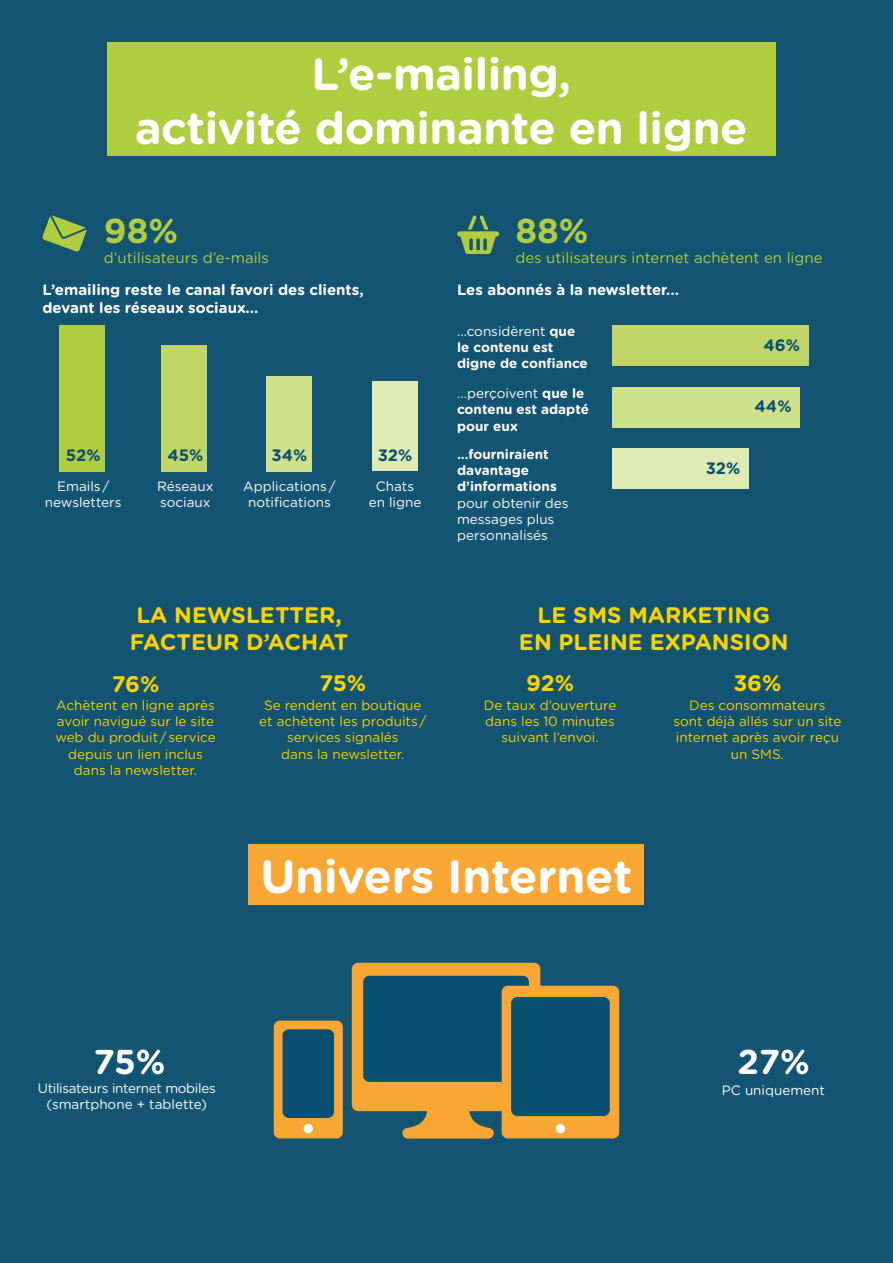
<style>
.page{position:relative;width:893px;height:1263px;background:#135473}
.page>*{position:absolute;margin:0;border:0;box-sizing:border-box;transform-origin:0 0}
.t1{font:700 46.65px "Gotham Rounded";letter-spacing:-.01em;color:#fff}
.t2{font:700 45px/54px "Gotham Rounded";letter-spacing:-.01em;color:#fff;text-align:center}
.t3{font:700 34.5px "Gotham Rounded";color:#b1cd3f}
.surlignement_orange{font:700 34.5px "Gotham Rounded";color:#fff}
.t4{font:700 22.5px/27px "Gotham Rounded";color:#fad300}
.t5{font:700 16.5px "Gotham Rounded";color:#085072}
.t6{font:700 15px/18px "Gotham Rounded";color:#fff}
.t7{font:15px "Gotham Rounded";color:#b1cd3f}
.t8{font:13.5px/16.2px "Gotham Rounded";color:#fad300;text-align:center}
.t9{font:13.5px/16.2px "Gotham Rounded";color:#fff;text-align:center}
.t10{font:700 13.5px/16.2px "Gotham Rounded";color:#fff}
.t11{font:13.5px/16.2px "Gotham Rounded";letter-spacing:-.025em;color:#fff;text-align:center}
.s1{font-weight:400}
.s2{font-weight:700}
</style>
<div class="page">
<div style="left:249px;top:844px;width:395px;height:61px;background:#faa633"></div>
<div style="left:107px;top:43px;width:669px;height:113px;background:#b1cd3f"></div>
<div style="left:612px;top:449px;width:137px;height:40px;background:#e0ebb3"></div>
<div style="left:612px;top:387px;width:188px;height:41px;background:#d0e18c"></div>
<div style="left:612px;top:326px;width:196px;height:40px;background:#c1d666"></div>
<div style="left:60px;top:325px;width:45px;height:146px;background:#b1cd3f"></div>
<div style="left:162px;top:345px;width:45px;height:126px;background:#c1d666"></div>
<div style="left:266px;top:376px;width:45px;height:95px;background:#d0e18c"></div>
<div style="left:372px;top:381px;width:45px;height:90px;background:#e0ebb3"></div>
<svg style="left:42px;top:216px;width:45px;height:36px"></svg>
<svg style="left:457px;top:215px;width:42px;height:39px"></svg>
<svg style="left:402px;top:1111px;width:92px;height:27px"></svg>
<div style="left:352px;top:963px;width:188px;height:148px;background:#faa633;border-radius:6px"></div>
<div style="left:363px;top:976px;width:166px;height:106px;background:#085072;border-radius:6px"></div>
<div style="left:502px;top:986px;width:117px;height:152px;background:#faa633;border-radius:6px"></div>
<div style="left:511px;top:997px;width:99px;height:119px;background:#085072;border-radius:6px"></div>
<div style="left:556px;top:1124px;width:9px;height:9px;background:#fff;border-radius:50%"></div>
<div style="left:274px;top:1020px;width:69px;height:118px;background:#faa633;border-radius:6px"></div>
<div style="left:283px;top:1029px;width:51px;height:89px;background:#085072;border-radius:6px"></div>
<div style="left:304px;top:1124px;width:9px;height:9px;background:#fff;border-radius:50%"></div>
<p class="t2" style="left:135px;top:45px;width:614px">L’e-mailing,<br>activité dominante en ligne</p>
<p class="t3" style="left:104px;top:206px;width:76px">98%</p>
<p class="t7" style="left:104px;top:247px;width:167px">d’utilisateurs d’e-mails</p>
<p class="t6" style="left:43px;top:280px;width:323px">L’emailing reste le canal favori des clients, devant les réseaux sociaux...</p>
<p class="t5" style="left:66px;top:443px;width:36px">52%</p>
<p class="t5" style="left:167px;top:443px;width:37px">45%</p>
<p class="t5" style="left:272px;top:443px;width:37px">34%</p>
<p class="t5" style="left:378px;top:443px;width:36px">32%</p>
<p class="t9" style="left:45px;top:478px;width:78px">Emails / newsletters</p>
<p class="t9" style="left:157px;top:478px;width:58px;text-align:left">Réseaux sociaux</p>
<p class="t9" style="left:243px;top:478px;width:94px">Applications / notifications</p>
<p class="t9" style="left:369px;top:478px;width:54px">Chats en ligne</p>
<p class="t3" style="left:515px;top:206px;width:75px">88%</p>
<p class="t7" style="left:515px;top:247px;width:309px">des utilisateurs internet achètent en ligne</p>
<p class="t6" style="left:457px;top:280px;width:223px">Les abonnés à la newsletter...</p>
<p class="t10" style="left:457px;top:323px;width:132px"><span class="s1">...considèrent</span> que le contenu est digne de confiance</p>
<p class="t10" style="left:457px;top:385px;width:133px"><span class="s1">...perçoivent</span> que le contenu est adapté pour eux</p>
<p class="t9" style="left:457px;top:445px;width:113px;text-align:left"><span class="s2">...fourniraient davantage d’informations </span>pour obtenir des messages plus personnalisés</p>
<p class="t5" style="left:764px;top:333px;width:38px">46%</p>
<p class="t5" style="left:755px;top:394px;width:38px">44%</p>
<p class="t5" style="left:706px;top:456px;width:36px">32%</p>
<p class="t4" style="left:130px;top:601px;width:220px">LA NEWSLETTER,<br>FACTEUR D’ACHAT</p>
<p class="t4" style="left:519px;top:601px;width:271px;text-align:center">LE SMS MARKETING<br>EN PLEINE EXPANSION</p>
<p class="t4" style="left:319px;top:669px;width:48px">75%</p>
<p class="t4" style="left:526px;top:669px;width:50px">92%</p>
<p class="t4" style="left:733px;top:669px;width:50px">36%</p>
<p class="t4" style="left:112px;top:670px;width:49px">76%</p>
<p class="t8" style="left:55px;top:696px;width:162px">Achètent en ligne après avoir navigué sur le site web du produit / service depuis un lien inclus dans la newsletter.</p>
<p class="t8" style="left:484px;top:696px;width:134px">De taux d’ouverture dans les 10 minutes suivant l’envoi.</p>
<p class="t8" style="left:259px;top:696px;width:169px">Se rendent en boutique et achètent les produits / services signalés<br>dans la newsletter.</p>
<p class="t8" style="left:673px;top:696px;width:170px">Des consommateurs sont déjà allés sur un site internet après avoir reçu un SMS.</p>
<p class="t1" style="left:260px;top:842px;width:374px">Univers Internet</p>
<p class="surlignement_orange" style="left:94px;top:1037px;width:73px">75%</p>
<p class="t11" style="left:38px;top:1079px;width:179px">Utilisateurs internet mobiles (smartphone + tablette)</p>
<p class="surlignement_orange" style="left:737px;top:1037px;width:74px">27%</p>
<p class="t9" style="left:722px;top:1081px;width:105px">PC uniquement</p>
</div>
